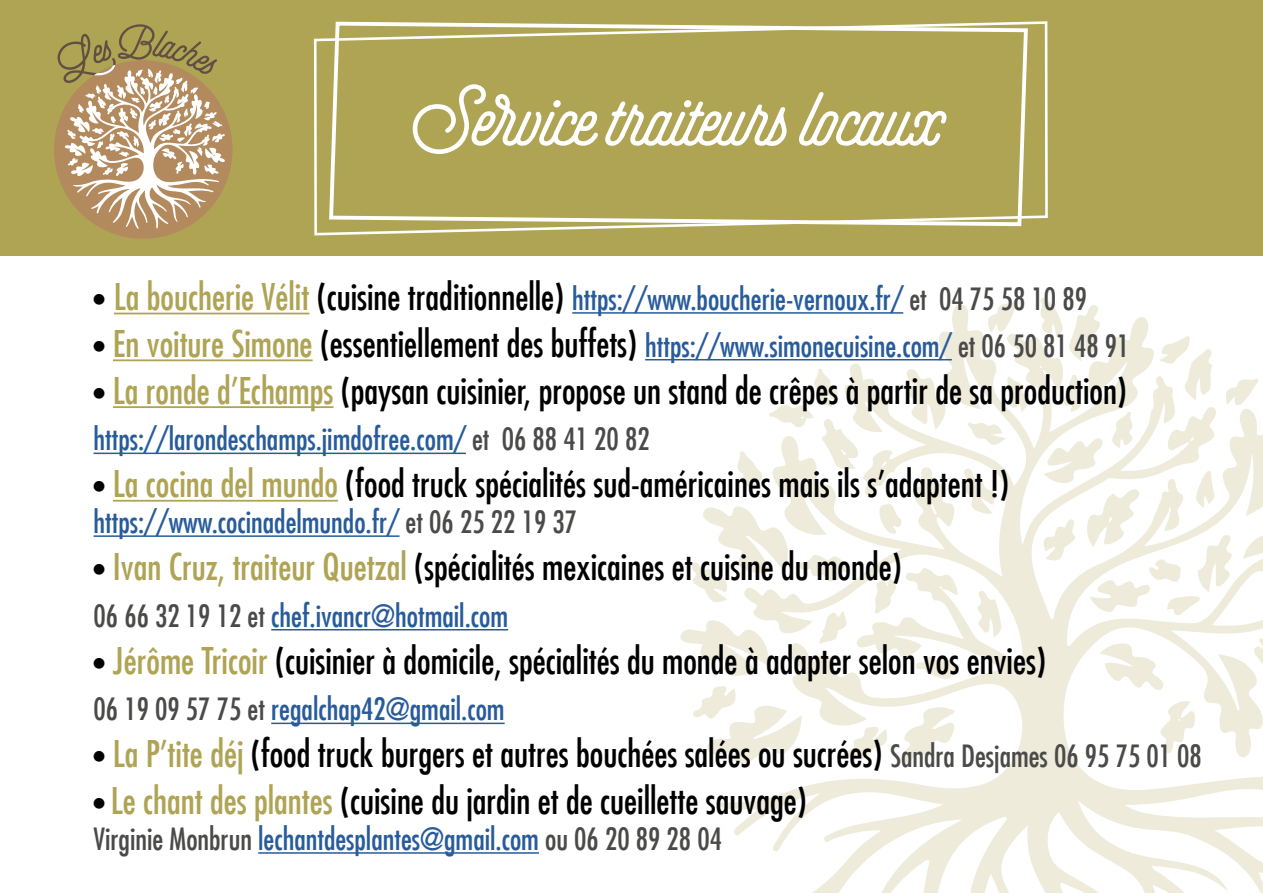
<style>
.page{position:relative;width:1263px;height:893px;background:#fff}
.page>*{position:absolute;margin:0;border:0;box-sizing:border-box;transform-origin:0 0}
.t1{font:900 86.4px "Selfie";color:#fff}
.t2{font:condensed 36px "Futura LT";color:#000}
.t3{font:condensed 30px "Futura LT";color:#275b9b}
.t4{font:condensed 30px "Futura LT";color:#4a4a49}
.s1{font-size:28.5px;color:#000}
.s2{font-size:36px;color:#afa354}
.s3{font-size:36px;color:#000}
.s4{color:#4a4a49}
.s5{font-size:28.5px}
.s6{color:#afa354}
.s7{font-size:30px;color:#4a4a49}
.s8{color:#275b9b}
</style>
<div class="page">
<svg style="left:715px;top:360px;width:548px;height:533px"></svg>
<svg style="left:680px;top:620px;width:90px;height:56px"></svg>
<svg style="left:901px;top:706px;width:55px;height:58px"></svg>
<svg style="left:1157px;top:701px;width:39px;height:53px"></svg>
<svg style="left:799px;top:553px;width:49px;height:31px"></svg>
<svg style="left:692px;top:505px;width:97px;height:99px"></svg>
<svg style="left:693px;top:686px;width:109px;height:78px"></svg>
<svg style="left:844px;top:727px;width:45px;height:36px"></svg>
<svg style="left:819px;top:611px;width:33px;height:34px"></svg>
<svg style="left:732px;top:368px;width:128px;height:121px"></svg>
<svg style="left:874px;top:297px;width:389px;height:395px"></svg>
<div style="left:0;top:0;width:1263px;height:256px;background:#afa354"></div>
<svg style="left:314px;top:21px;width:734px;height:215px"></svg>
<svg style="left:327px;top:21px;width:703px;height:207px"></svg>
<div style="left:54px;top:60px;width:178px;height:179px;background:#b38a5e;border-radius:50%"></div>
<svg style="left:57px;top:24px;width:168px;height:205px"></svg>
<hr style="left:114px;top:313px;width:195px;height:1px;background:#afa354">
<hr style="left:572px;top:312px;width:331px;height:2px;background:#275b9b">
<hr style="left:113px;top:359px;width:200px;height:2px;background:#afa354">
<hr style="left:645px;top:359px;width:307px;height:1px;background:#275b9b">
<hr style="left:113px;top:406px;width:220px;height:2px;background:#afa354">
<hr style="left:94px;top:453px;width:372px;height:1px;background:#275b9b">
<hr style="left:113px;top:500px;width:225px;height:2px;background:#afa354">
<hr style="left:94px;top:535px;width:305px;height:2px;background:#275b9b">
<hr style="left:271px;top:629px;width:237px;height:1px;background:#275b9b">
<hr style="left:271px;top:723px;width:234px;height:1px;background:#275b9b">
<hr style="left:258px;top:852px;width:281px;height:2px;background:#275b9b">
<h1 class="t1" style="left:407px;top:64px;width:539px">Service traiteurs locaux</h1>
<p class="t3" style="left:94px;top:281px;width:995px"><span class="s1">•</span> <span class="s2">La boucherie Vélit</span> <span class="s3">(cuisine traditionnelle)</span> https://www.boucherie-vernoux.fr/ <span class="s4">et 04 75 58 10 89</span></p>
<p class="t3" style="left:94px;top:328px;width:1037px"><span class="s1">•</span> <span class="s2">En voiture Simone</span> <span class="s3">(essentiellement des buffets)</span> https://www.simonecuisine.com/ <span class="s4">et 06 50 81 48 91</span></p>
<p class="t2" style="left:94px;top:369px;width:1035px"><span class="s5">•</span> <span class="s6">La ronde d’Echamps</span> (paysan cuisinier, propose un stand de crêpes à partir de sa production)</p>
<p class="t3" style="left:94px;top:421px;width:558px">https://larondeschamps.jimdofree.com/ <span class="s4">et 06 88 41 20 82</span></p>
<p class="t2" style="left:94px;top:462px;width:917px"><span class="s5">•</span> <span class="s6">La cocina del mundo</span> (food truck spécialités sud-américaines mais ils s’adaptent !)</p>
<p class="t3" style="left:94px;top:504px;width:485px">https://www.cocinadelmundo.fr/ <span class="s4">et 06 25 22 19 37</span></p>
<p class="t2" style="left:94px;top:545px;width:810px"><span class="s5">•</span> <span class="s6">Ivan Cruz, traiteur Quetzal</span> (spécialités mexicaines et cuisine du monde)</p>
<p class="t3" style="left:94px;top:598px;width:416px"><span class="s4">06 66 32 19 12 et</span> chef.ivancr@hotmail.com</p>
<p class="t2" style="left:94px;top:639px;width:954px"><span class="s5">•</span> <span class="s6">Jérôme Tricoir</span> (cuisinier à domicile, spécialités du monde à adapter selon vos envies)</p>
<p class="t3" style="left:94px;top:691px;width:413px"><span class="s4">06 19 09 57 75 et</span> regalchap42@gmail.com</p>
<p class="t2" style="left:94px;top:732px;width:1110px"><span class="s5">•</span> <span class="s6">La P’tite déj</span> (food truck burgers et autres bouchées salées ou sucrées) <span class="s7">Sandra Desjames 06 95 75 01 08</span></p>
<p class="t2" style="left:94px;top:779px;width:715px"><span class="s5">•</span> <span class="s6">Le chant des plantes</span> (cuisine du jardin et de cueillette sauvage)</p>
<p class="t4" style="left:94px;top:821px;width:630px">Virginie Monbrun <span class="s8">lechantdesplantes@gmail.com</span> ou 06 20 89 28 04</p>
</div>
